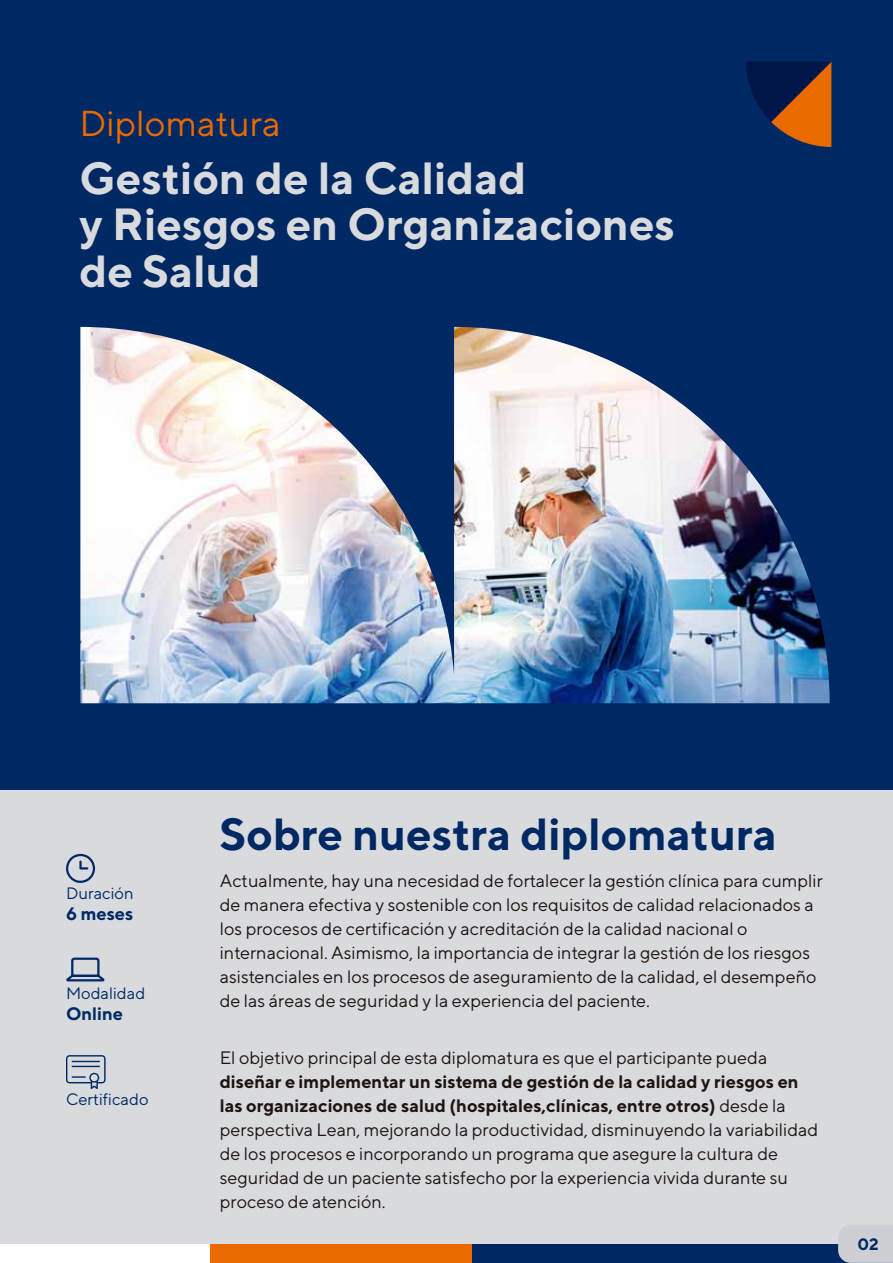
<style>
.page{position:relative;width:893px;height:1263px;background:#d8dade}
.page>*{position:absolute;margin:0;border:0;box-sizing:border-box;transform-origin:0 0}
.t1{font:700 45px/46.5px "TT Norms";color:#d8dade}
.t2{font:700 45px "TT Norms";color:#002964}
.t3{font:36px "TT Norms";color:#e96b00}
.t4{font:18px/24px "TT Norms";color:#1f1410}
.t5{font:700 18px "TT Norms";color:#002964}
.t6{font:16.5px "TT Norms";color:#002964}
.t7{font:700 16.5px "TT Norms";color:#002964}
.s1{font-weight:700}
</style>
<div class="page">
<div style="left:0;top:1244px;width:211px;height:19px;background:#fff"></div>
<div style="left:211px;top:1244px;width:262px;height:19px;background:#e96b00"></div>
<div style="left:473px;top:1244px;width:420px;height:19px;background:#002964"></div>
<div style="left:0;top:0;width:893px;height:789px;background:#002964"></div>
<img style="left:80px;top:327px;width:750px;height:376px">
<svg style="left:746px;top:61px;width:86px;height:86px"></svg>
<svg style="left:66px;top:854px;width:29px;height:29px"></svg>
<svg style="left:66px;top:957px;width:39px;height:25px"></svg>
<svg style="left:66px;top:1055px;width:40px;height:34px"></svg>
<div style="left:838px;top:1225px;width:55px;height:38px;background:#cecfd4"></div>
<h2 class="t3" style="left:80px;top:102px;width:203px">Diplomatura</h2>
<h1 class="t1" style="left:80px;top:154px;width:597px">Gestión de la Calidad<br>y Riesgos en Organizaciones de Salud</h1>
<p class="t6" style="left:66px;top:883px;width:69px">Duración</p>
<p class="t5" style="left:66px;top:903px;width:69px">6 meses</p>
<p class="t6" style="left:66px;top:983px;width:81px">Modalidad</p>
<p class="t5" style="left:66px;top:1002px;width:59px">Online</p>
<p class="t6" style="left:66px;top:1089px;width:84px">Certificado</p>
<h1 class="t2" style="left:219px;top:806px;width:559px">Sobre nuestra diplomatura</h1>
<p class="t4" style="left:220px;top:869px;width:605px">Actualmente, hay una necesidad de fortalecer la gestión clínica para cumplir de manera efectiva y sostenible con los requisitos de calidad relacionados a los procesos de certificación y acreditación de la calidad nacional o internacional. Asimismo, la importancia de integrar la gestión de los riesgos asistenciales en los procesos de aseguramiento de la calidad, el desempeño de las áreas de seguridad y la experiencia del paciente.</p>
<p class="t4" style="left:220px;top:1046px;width:549px">El objetivo principal de esta diplomatura es que el participante pueda</p>
<p class="t4" style="left:220px;top:1070px;width:600px"><span class="s1">diseñar e implementar un sistema de gestión de la calidad y riesgos en las organizaciones de salud (hospitales,clínicas, entre otros)</span> desde la perspectiva Lean, mejorando la productividad, disminuyendo la variabilidad de los procesos e incorporando un programa que asegure la cultura de seguridad de un paciente satisfecho por la experiencia vivida durante su proceso de atención.</p>
<p class="t7" style="left:857px;top:1233px;width:23px">02</p>
</div>
